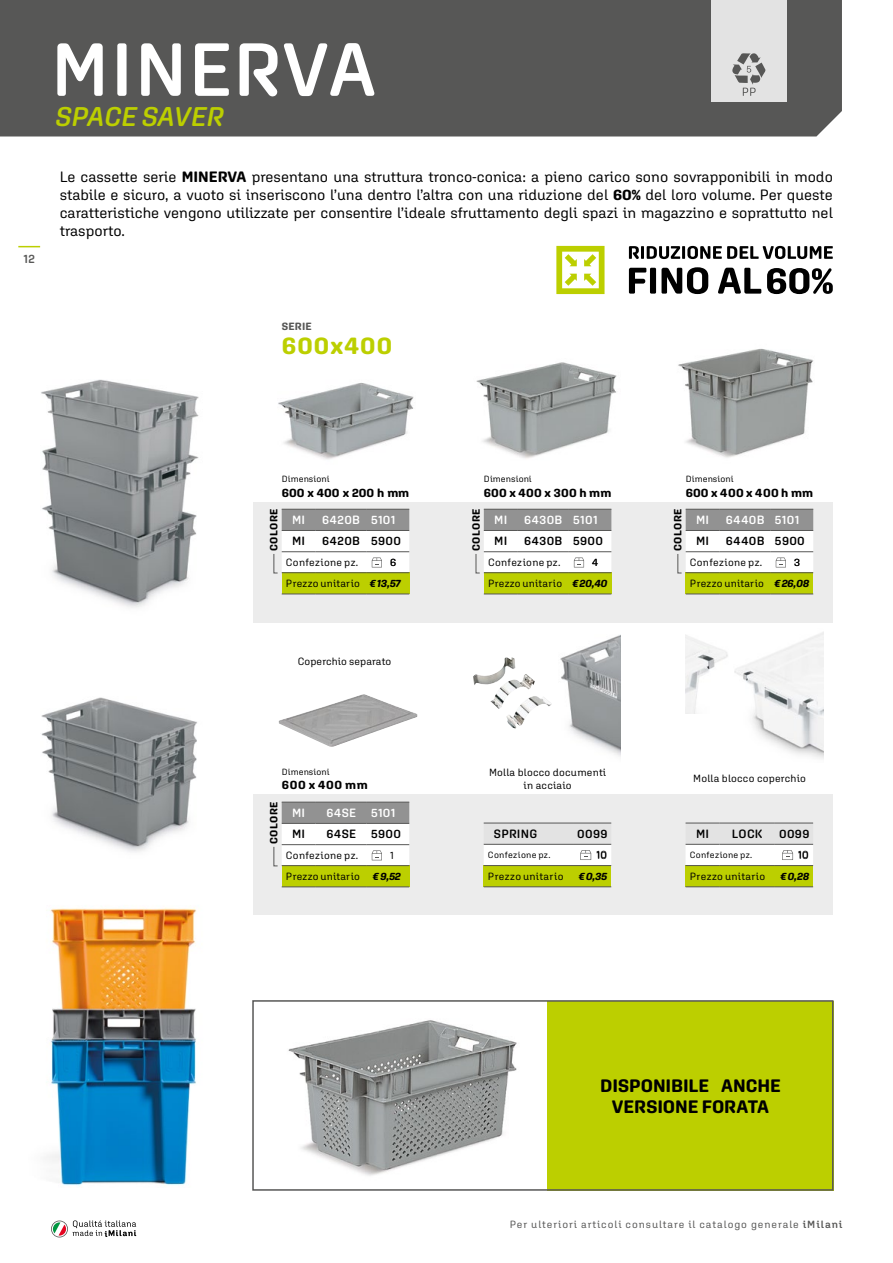
<style>
.page{position:relative;width:893px;height:1263px;background:#fff}
.page>*{position:absolute;margin:0;border:0;box-sizing:border-box;transform-origin:0 0}
.t1{font:600 75px "Aglet Sans";letter-spacing:.02em;color:#fff}
.t2{font:italic 600 27px "Aglet Sans";color:#bccf00}
.t3{font:700 24px "Aglet Sans";letter-spacing:.05em;color:#bccf00}
.t4{font:700 18px/21.6px "Aglet Sans";letter-spacing:-.005em;color:#000;text-align:center}
.t5{font:15px/18px "Aglet Sans";color:#000;text-align:justify}
.t6{font:600 12px "Aglet Sans";letter-spacing:.03em;color:#000}
.t7{font:600 12px "Aglet Sans";letter-spacing:.035em;color:#fff}
.t8{font:700 12px "Aglet Sans";letter-spacing:.025em;color:#000}
.t9{font:700 12px "Aglet Sans";color:#000}
.t10{font:600 12px "Aglet Sans";color:#575756}
.t11{font:10.5px/12.6px "Aglet Sans";letter-spacing:.02em;color:#000;text-align:center}
.t12{font:10.5px "Aglet Sans";letter-spacing:.09em;color:#575756}
.t13{font:italic 700 10.5px "Aglet Sans";letter-spacing:-.02em;color:#000}
.t14{font:700 10.5px "Aglet Sans";letter-spacing:.05em;color:#000}
.t15{font:700 10.5px "Aglet Sans";letter-spacing:.025em;color:#575756}
.t16{font:9px "Aglet Sans";letter-spacing:.02em;color:#000}
.s1{font-weight:700}
.s2{font-weight:700;font-style:italic}
.s3{font-weight:600}
</style>
<div class="page">
<svg style="left:51px;top:1220px;width:85px;height:17px"></svg>
<div style="left:0;top:0;width:842px;height:136px;background:#575756"></div>
<div style="left:712px;top:0;width:75px;height:101px;background:#e3e3e3"></div>
<svg style="left:18px;top:246px;width:22px;height:1px"></svg>
<div style="left:547px;top:1002px;width:286px;height:189px;background:#bccf00"></div>
<img style="left:46px;top:907px;width:151px;height:279px">
<div style="left:252px;top:1000px;width:581px;height:191px;border:2px solid #575756"></div>
<div style="left:253px;top:794px;width:580px;height:121px;background:#ececec"></div>
<img style="left:476px;top:362px;width:141px;height:97px">
<img style="left:678px;top:348px;width:136px;height:110px">
<img style="left:278px;top:382px;width:136px;height:77px">
<img style="left:279px;top:694px;width:139px;height:53px">
<img style="left:685px;top:632px;width:139px;height:127px">
<img style="left:686px;top:632px;width:47px;height:81px">
<img style="left:560px;top:634px;width:61px;height:123px">
<div style="left:253px;top:502px;width:580px;height:120px;background:#ececec"></div>
<svg style="left:556px;top:246px;width:48px;height:48px"></svg>
<img style="left:41px;top:379px;width:158px;height:229px">
<img style="left:41px;top:697px;width:156px;height:155px">
<img style="left:473px;top:657px;width:79px;height:71px">
<img style="left:288px;top:1020px;width:229px;height:156px">
<svg style="left:732px;top:53px;width:34px;height:43px"></svg>
<div style="left:484px;top:573px;width:127px;height:21px;background:#bccf00"></div>
<hr style="left:484px;top:594px;width:34px;height:1px;background:#575756">
<hr style="left:518px;top:594px;width:51px;height:1px;background:#575756">
<hr style="left:569px;top:594px;width:42px;height:1px;background:#575756">
<svg style="left:475px;top:509px;width:136px;height:65px;background:#d3d3d0"></svg>
<div style="left:686px;top:573px;width:127px;height:21px;background:#bccf00"></div>
<hr style="left:686px;top:594px;width:34px;height:1px;background:#575756">
<hr style="left:720px;top:594px;width:51px;height:1px;background:#575756">
<hr style="left:771px;top:594px;width:42px;height:1px;background:#575756">
<svg style="left:677px;top:509px;width:136px;height:65px;background:#d3d3d0"></svg>
<div style="left:484px;top:865px;width:127px;height:22px;background:#bccf00"></div>
<hr style="left:484px;top:865px;width:89px;height:1px;background:#575756">
<hr style="left:573px;top:865px;width:38px;height:1px;background:#575756">
<hr style="left:484px;top:886px;width:89px;height:1px;background:#575756">
<hr style="left:573px;top:886px;width:38px;height:1px;background:#575756">
<svg style="left:484px;top:823px;width:127px;height:42px"></svg>
<div style="left:686px;top:865px;width:127px;height:22px;background:#bccf00"></div>
<hr style="left:686px;top:865px;width:34px;height:1px;background:#575756">
<hr style="left:720px;top:865px;width:55px;height:1px;background:#575756">
<hr style="left:775px;top:865px;width:38px;height:1px;background:#575756">
<hr style="left:686px;top:886px;width:34px;height:1px;background:#575756">
<hr style="left:720px;top:886px;width:55px;height:1px;background:#575756">
<hr style="left:775px;top:886px;width:38px;height:1px;background:#575756">
<svg style="left:686px;top:823px;width:127px;height:42px"></svg>
<div style="left:282px;top:866px;width:127px;height:21px;background:#bccf00"></div>
<hr style="left:282px;top:886px;width:34px;height:1px;background:#575756">
<hr style="left:316px;top:886px;width:51px;height:1px;background:#575756">
<hr style="left:367px;top:886px;width:42px;height:1px;background:#575756">
<svg style="left:273px;top:802px;width:136px;height:65px;background:#d3d3d0"></svg>
<div style="left:282px;top:573px;width:127px;height:21px;background:#bccf00"></div>
<hr style="left:282px;top:594px;width:34px;height:1px;background:#575756">
<hr style="left:316px;top:594px;width:51px;height:1px;background:#575756">
<hr style="left:367px;top:594px;width:42px;height:1px;background:#575756">
<svg style="left:273px;top:509px;width:136px;height:65px;background:#d3d3d0"></svg>
<svg style="left:629px;top:246px;width:204px;height:13px"></svg>
<svg style="left:629px;top:268px;width:17px;height:26px"></svg>
<div style="left:650px;top:268px;width:6px;height:26px;background:#000"></div>
<svg style="left:661px;top:267px;width:47px;height:27px"></svg>
<svg style="left:718px;top:268px;width:43px;height:26px"></svg>
<svg style="left:767px;top:268px;width:66px;height:26px"></svg>
<p class="t10" style="left:24px;top:252px;width:13px">12</p>
<h1 class="t1" style="left:51px;top:24px;width:327px">MINERVA</h1>
<h2 class="t2" style="left:55px;top:100px;width:170px">SPACE SAVER</h2>
<p class="t5" style="left:60px;top:167px;width:775px">Le cassette serie <span class="s1">MINERVA</span> presentano una struttura tronco-conica: a pieno carico sono sovrapponibili in modo stabile e sicuro, a vuoto si inseriscono l’una dentro l’altra con una riduzione del <span class="s1">60%</span> del loro volume. Per queste caratteristiche vengono utilizzate per consentire l’ideale sfruttamento degli spazi in magazzino e soprattutto nel trasporto.</p>
<p class="t15" style="left:282px;top:320px;width:32px">SERIE</p>
<h3 class="t3" style="left:282px;top:331px;width:112px">600x400</h3>
<p class="t16" style="left:282px;top:474px;width:49px">Dimensioni</p>
<p class="t9" style="left:282px;top:485px;width:129px">600 x 400 x 200 h mm</p>
<p class="t16" style="left:484px;top:474px;width:49px">Dimensioni</p>
<p class="t8" style="left:484px;top:485px;width:129px">600 x 400 x 300 h mm</p>
<p class="t16" style="left:686px;top:474px;width:49px">Dimensioni</p>
<p class="t8" style="left:686px;top:485px;width:129px">600 x 400 x 400 h mm</p>
<p class="t14" style="left:268px;top:551px;width:44px;rotate:-90deg">COLORE</p>
<p class="t14" style="left:470px;top:551px;width:44px;rotate:-90deg">COLORE</p>
<p class="t14" style="left:672px;top:551px;width:44px;rotate:-90deg">COLORE</p>
<p class="t7" style="left:292px;top:513px;width:15px">MI</p>
<p class="t7" style="left:322px;top:513px;width:75px">6420B 5101</p>
<p class="t6" style="left:292px;top:534px;width:15px">MI</p>
<p class="t6" style="left:322px;top:534px;width:80px">6420B 5900</p>
<p class="t7" style="left:494px;top:513px;width:15px">MI</p>
<p class="t7" style="left:524px;top:513px;width:75px">6430B 5101</p>
<p class="t6" style="left:494px;top:534px;width:15px">MI</p>
<p class="t6" style="left:524px;top:534px;width:80px">6430B 5900</p>
<p class="t7" style="left:696px;top:513px;width:15px">MI</p>
<p class="t7" style="left:726px;top:513px;width:75px">6440B 5101</p>
<p class="t6" style="left:696px;top:534px;width:15px">MI</p>
<p class="t6" style="left:726px;top:534px;width:81px">6440B 5900</p>
<p class="t11" style="left:286px;top:555px;width:74px">Confezione pz.</p>
<p class="t11" style="left:390px;top:555px;width:8px">6</p>
<p class="t11" style="left:286px;top:577px;width:76px">Prezzo unitario</p>
<p class="t11" style="left:488px;top:555px;width:74px">Confezione pz.</p>
<p class="t11" style="left:592px;top:555px;width:7px">4</p>
<p class="t11" style="left:488px;top:577px;width:76px">Prezzo unitario</p>
<p class="t11" style="left:690px;top:555px;width:74px">Confezione pz.</p>
<p class="t11" style="left:794px;top:555px;width:7px">3</p>
<p class="t13" style="left:370px;top:577px;width:33px">€ 13,57</p>
<p class="t13" style="left:572px;top:577px;width:37px">€ 20,40</p>
<p class="t11" style="left:690px;top:577px;width:121px">Prezzo unitario <span class="s2">€ 26,08</span></p>
<p class="t11" style="left:298px;top:654px;width:95px">Coperchio separato</p>
<p class="t16" style="left:282px;top:767px;width:49px">Dimensioni</p>
<p class="t8" style="left:282px;top:778px;width:88px">600 x 400 mm</p>
<p class="t11" style="left:489px;top:766px;width:118px">Molla blocco documenti in acciaio</p>
<p class="t11" style="left:693px;top:772px;width:114px">Molla blocco coperchio</p>
<p class="t14" style="left:268px;top:844px;width:44px;rotate:-90deg">COLORE</p>
<p class="t7" style="left:292px;top:805px;width:15px">MI</p>
<p class="t7" style="left:326px;top:805px;width:71px">64SE 5101</p>
<p class="t6" style="left:292px;top:827px;width:15px">MI</p>
<p class="t6" style="left:326px;top:827px;width:76px">64SE 5900</p>
<p class="t11" style="left:390px;top:849px;width:5px">1</p>
<p class="t6" style="left:494px;top:826px;width:45px">SPRING</p>
<p class="t6" style="left:577px;top:826px;width:32px">0099</p>
<p class="t6" style="left:696px;top:826px;width:15px">MI</p>
<p class="t6" style="left:732px;top:826px;width:32px">LOCK</p>
<p class="t6" style="left:779px;top:826px;width:32px">0099</p>
<p class="t16" style="left:488px;top:849px;width:64px">Confezione pz.</p>
<p class="t11" style="left:596px;top:848px;width:12px">10</p>
<p class="t11" style="left:488px;top:869px;width:77px">Prezzo unitario</p>
<p class="t16" style="left:690px;top:849px;width:64px">Confezione pz.</p>
<p class="t11" style="left:798px;top:848px;width:12px">10</p>
<p class="t11" style="left:690px;top:869px;width:77px">Prezzo unitario</p>
<p class="t11" style="left:286px;top:844px;width:76px;line-height:21.1px;text-align:left">Confezione pz.<br>Prezzo unitario</p>
<p class="t13" style="left:373px;top:870px;width:30px">€ 9,52</p>
<p class="t13" style="left:578px;top:870px;width:30px">€ 0,35</p>
<p class="t13" style="left:780px;top:870px;width:30px">€ 0,28</p>
<p class="t4" style="left:600px;top:1074px;width:182px">DISPONIBILE ANCHE<br>VERSIONE FORATA</p>
<p class="t12" style="left:510px;top:1218px;width:334px">Per ulteriori articoli consultare il catalogo generale <span class="s3">iMilani</span></p>
</div>
